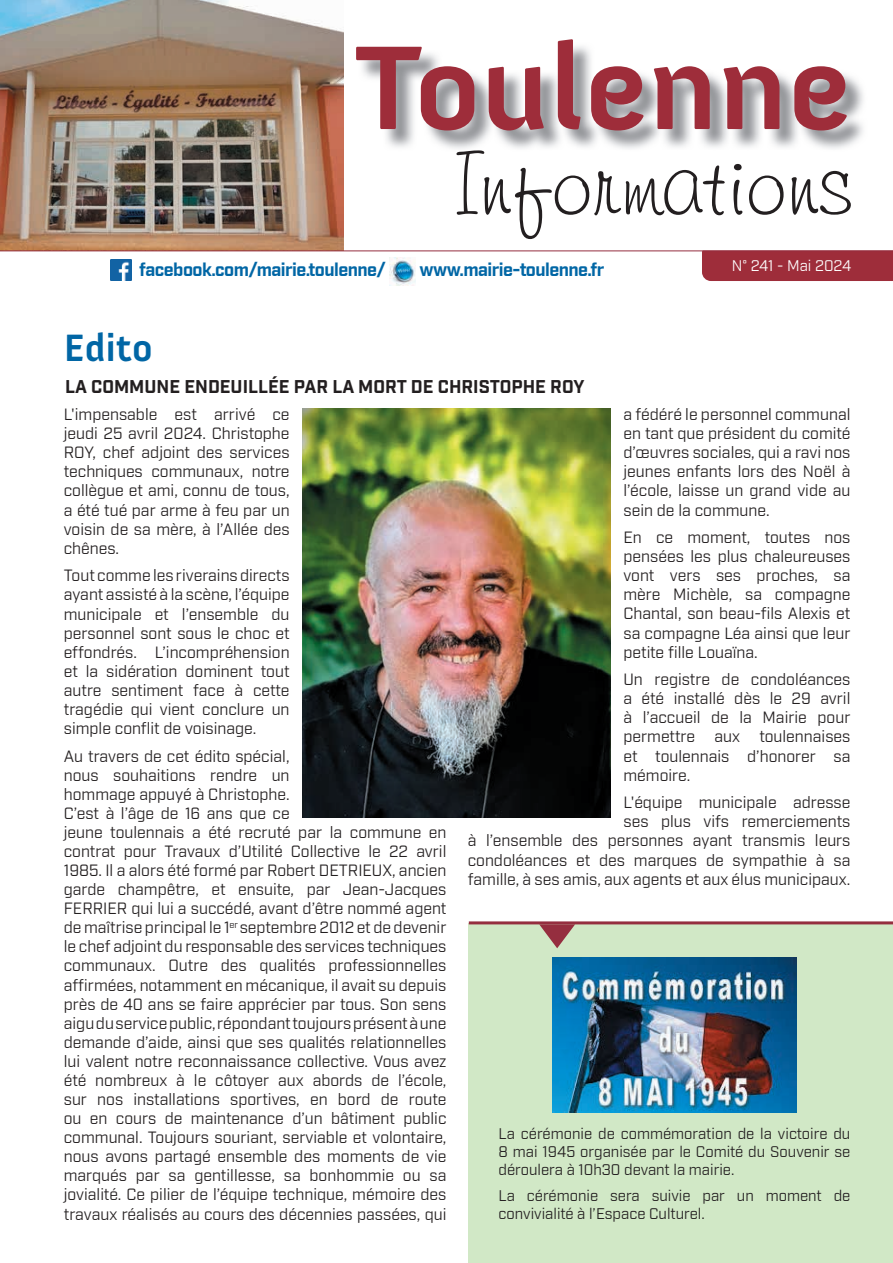
<style>
.page{position:relative;width:893px;height:1263px;background:#fff}
.page>*{position:absolute;margin:0;border:0;box-sizing:border-box;transform-origin:0 0}
.t1{font:700 121.95px "Anivers";color:#9e2d3a}
.t2{font:92.55px "Freehand 591 BT Regular A";color:#231f20}
.t3{font:700 39px "Anivers";color:#0166a5}
.t4{font:700 18px "Industry";letter-spacing:-.03em;color:#0166a5}
.t5{font:700 18px "Industry";color:#231f20}
.t6{font:15.9px/19px "Industry";color:#231f20;text-align:justify}
.t7{font:15px/18px "Industry";color:#231f20;text-align:justify}
.t8{font:15px "Industry";color:#fff}
</style>
<div class="page">
<img style="left:362px;top:46px;width:501px;height:103px">
<img style="left:459px;top:150px;width:25px;height:2px">
<img style="left:0;top:0;width:343px;height:250px">
<img style="left:110px;top:259px;width:22px;height:22px">
<img style="left:389px;top:257px;width:26px;height:28px">
<div style="left:702px;top:251px;width:191px;height:30px;background:#9e2d3a"></div>
<hr style="left:0;top:250px;width:893px;height:1px;background:#952e3f">
<img style="left:302px;top:408px;width:309px;height:409px">
<div style="left:468px;top:923px;width:425px;height:340px;background:#d1e8c6"></div>
<svg style="left:539px;top:924px;width:36px;height:24px"></svg>
<hr style="left:469px;top:921px;width:424px;height:3px;background:#952e3f">
<img style="left:553px;top:957px;width:243px;height:156px">
<h1 class="t1" style="left:354px;top:21px;width:499px">Toulenne</h1>
<h2 class="t2" style="left:453px;top:125px;width:402px">Informations</h2>
<p class="t4" style="left:139px;top:259px;width:248px">facebook.com/mairie.toulenne/</p>
<p class="t4" style="left:419px;top:259px;width:186px">www.mairie-toulenne.fr</p>
<p class="t8" style="left:732px;top:257px;width:121px">N° 241 - Mai 2024</p>
<h3 class="t3" style="left:64px;top:327px;width:90px">Edito</h3>
<p class="t5" style="left:65px;top:376px;width:521px">LA COMMUNE ENDEUILLÉE PAR LA MORT DE CHRISTOPHE ROY</p>
<p class="t6" style="left:64px;top:405px;width:227px">L'impensable est arrivé ce jeudi 25 avril 2024. Christophe ROY, chef adjoint des services techniques communaux, notre collègue et ami, connu de tous, a été tué par arme à feu par un voisin de sa mère, à l’Allée des chênes.</p>
<p class="t6" style="left:64px;top:566px;width:227px">Tout comme les riverains directs ayant assisté à la scène, l’équipe municipale et l’ensemble du personnel sont sous le choc et effondrés. L’incompréhension et la sidération dominent tout autre sentiment face à cette tragédie qui vient conclure un simple conflit de voisinage.</p>
<p class="t6" style="left:64px;top:747px;width:384px;text-align:left">Au travers de cet édito spécial,<br>nous souhaitions rendre un<br>hommage appuyé à Christophe.<br>C’est à l’âge de 16 ans que ce<br>jeune toulennais a été recruté par la commune en contrat pour Travaux d’Utilité Collective le 22 avril 1985. Il a alors été formé par Robert DETRIEUX, ancien garde champêtre, et ensuite, par Jean-Jacques FERRIER qui lui a succédé, avant d’être nommé agent de maîtrise principal le 1<sup>er</sup> septembre 2012 et de devenir le chef adjoint du responsable des services techniques communaux. Outre des qualités professionnelles affirmées, notamment en mécanique, il avait su depuis près de 40 ans se faire apprécier par tous. Son sens aigu du service public, répondant toujours présent à une demande d’aide, ainsi que ses qualités relationnelles lui valent notre reconnaissance collective. Vous avez été nombreux à le côtoyer aux abords de l’école, sur nos installations sportives, en bord de route ou en cours de maintenance d’un bâtiment public communal. Toujours souriant, serviable et volontaire, nous avons partagé ensemble des moments de vie marqués par sa gentillesse, sa bonhommie ou sa jovialité. Ce pilier de l’équipe technique, mémoire des travaux réalisés au cours des décennies passées, qui</p>
<p class="t6" style="left:623px;top:405px;width:229px">a fédéré le personnel communal en tant que président du comité d’œuvres sociales, qui a ravi nos jeunes enfants lors des Noël à l’école, laisse un grand vide au sein de la commune.</p>
<p class="t6" style="left:623px;top:528px;width:228px">En ce moment, toutes nos pensées les plus chaleureuses vont vers ses proches, sa mère Michèle, sa compagne Chantal, son beau-fils Alexis et sa compagne Léa ainsi que leur petite fille Louaïna.</p>
<p class="t6" style="left:623px;top:670px;width:229px">Un registre de condoléances a été installé dès le 29 avril à l’accueil de la Mairie pour permettre aux toulennaises et toulennais d’honorer sa mémoire.</p>
<p class="t6" style="left:468px;top:793px;width:384px;text-align:right">L'équipe municipale adresse<br>ses plus vifs remerciements<br>à l’ensemble des personnes ayant transmis leurs condoléances et des marques de sympathie à sa famille, à ses amis, aux agents et aux élus municipaux.</p>
<p class="t7" style="left:499px;top:1125px;width:353px">La cérémonie de commémoration de la victoire du 8 mai 1945 organisée par le Comité du Souvenir se déroulera à 10h30 devant la mairie.</p>
<p class="t7" style="left:499px;top:1187px;width:353px">La cérémonie sera suivie par un moment de convivialité à l’Espace Culturel.</p>
</div>
